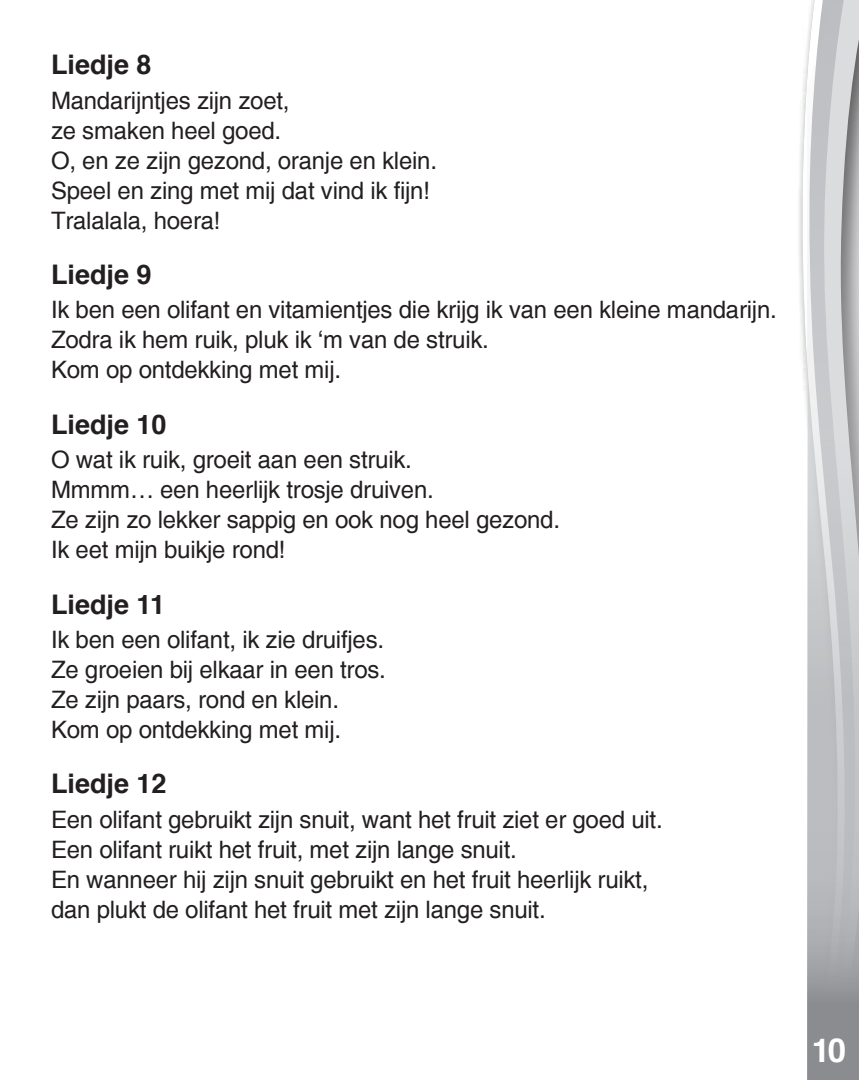
<style>
.page{position:relative;width:859px;height:1080px;background:#fff}
.page>*{position:absolute;margin:0;border:0;box-sizing:border-box;transform-origin:0 0}
.t1{font:700 33px "Helvetica";color:#fff}
.t2{font:700 33px "Helvetica";color:#fff}
.t3{font:700 27px "Helvetica";color:#231f20}
.t4{font:24px/30px "Helvetica";letter-spacing:-.01em;color:#231f20}
</style>
<div class="page">
<div style="left:795px;top:0;width:64px;height:1080px;background:#231f20;opacity:.75"></div>
<svg style="left:802px;top:0;width:5px;height:1080px"></svg>
<svg style="left:807px;top:0;width:52px;height:1080px;background:#bfc0c2"></svg>
<div style="left:788px;top:1036px;width:18px;height:44px;background:#fff"></div>
<p class="t3" style="left:51px;top:46px;width:102px">Liedje 8</p>
<p class="t4" style="left:51px;top:85px;width:387px">Mandarijntjes zijn zoet,<br>ze smaken heel goed.<br>O, en ze zijn gezond, oranje en klein.<br>Speel en zing met mij dat vind ik fijn!<br>Tralalala, hoera!</p>
<p class="t3" style="left:51px;top:256px;width:102px">Liedje 9</p>
<p class="t4" style="left:51px;top:295px;width:727px">Ik ben een olifant en vitamientjes die krijg ik van een kleine mandarijn.<br>Zodra ik hem ruik, pluk ik ‘m van de struik.<br>Kom op ontdekking met mij.</p>
<p class="t3" style="left:51px;top:406px;width:117px">Liedje 10</p>
<p class="t4" style="left:51px;top:445px;width:510px">O wat ik ruik, groeit aan een struik.<br>Mmmm… een heerlijk trosje druiven.<br>Ze zijn zo lekker sappig en ook nog heel gezond.<br>Ik eet mijn buikje rond!</p>
<p class="t3" style="left:51px;top:586px;width:116px">Liedje 11</p>
<p class="t4" style="left:51px;top:625px;width:336px">Ik ben een olifant, ik zie druifjes.<br>Ze groeien bij elkaar in een tros.<br>Ze zijn paars, rond en klein.<br>Kom op ontdekking met mij.</p>
<p class="t3" style="left:51px;top:766px;width:117px">Liedje 12</p>
<p class="t4" style="left:51px;top:804px;width:613px">Een olifant gebruikt zijn snuit, want het fruit ziet er goed uit.<br>Een olifant ruikt het fruit, met zijn lange snuit.<br>En wanneer hij zijn snuit gebruikt en het fruit heerlijk ruikt, dan plukt de olifant het fruit met zijn lange snuit.</p>
<h1 class="t1" style="left:821px;top:1023px;width:40px">10<sup>10</sup></h1>
<h1 class="t2" style="left:812px;top:1028px;width:36px">10</h1>
</div>
